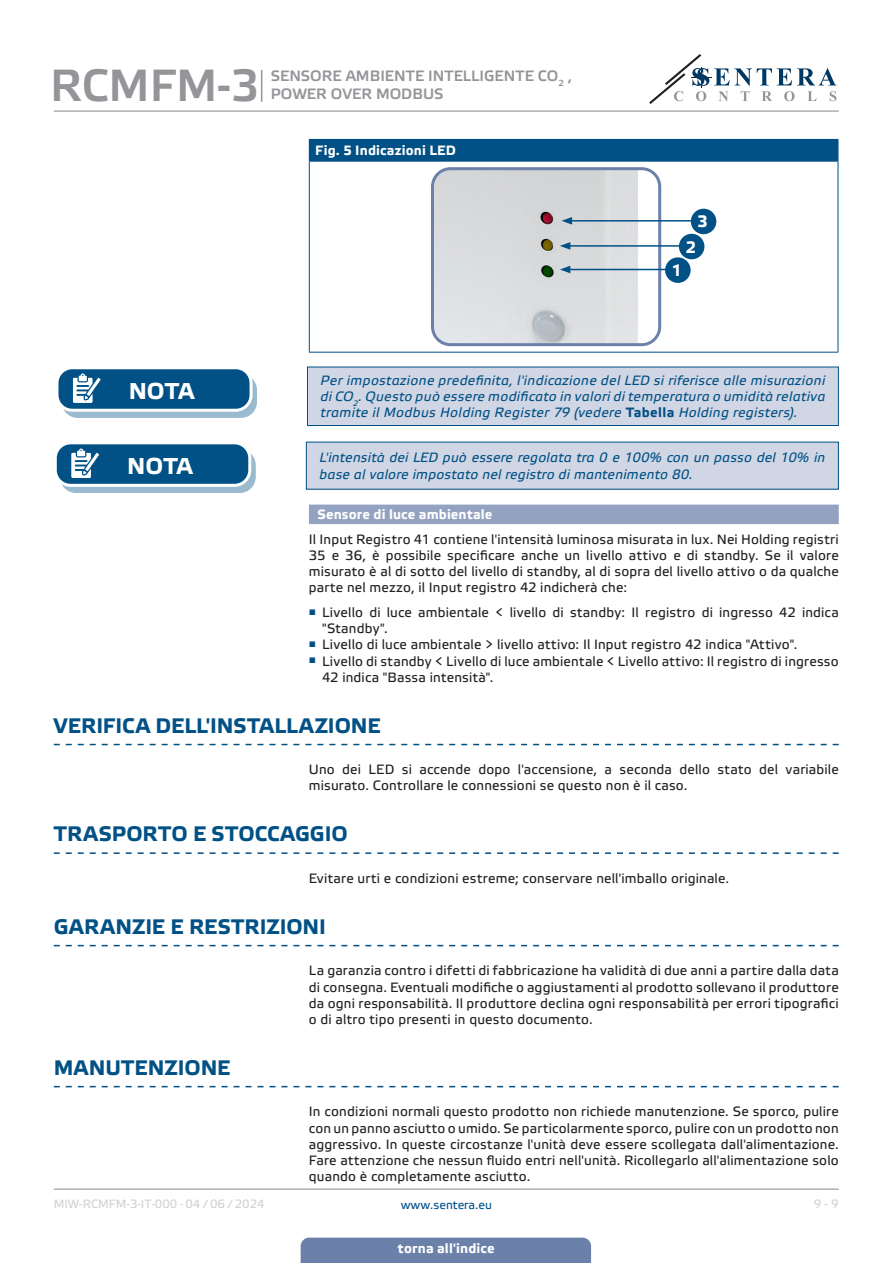
<style>
.page{position:relative;width:893px;height:1263px;background:#fff}
.page>*{position:absolute;margin:0;border:0;box-sizing:border-box;transform-origin:0 0}
.t1{font:45px "Etelka Medium Pro";color:#939598}
.t2{font:700 22.95px "Etelka Text Pro";letter-spacing:-.005em;color:#fff}
.t3{font:700 21px "Etelka Text Pro";letter-spacing:.005em;color:#015186}
.TABLE_TEXT_WHITE{font:700 16.5px "Etelka Text Pro";color:#fff}
.t4{font:15px/18px "Etelka Medium Pro";color:#939598}
.body{font:13.5px/16.2px "Etelka Text Pro";letter-spacing:.015em;color:#231f20;text-align:justify}
.attention{font:italic 13.5px/16.2px "Etelka Text Pro";letter-spacing:.02em;color:#015186;text-align:justify}
.Number-roman{font:700 13.5px "Etelka Text Pro";letter-spacing:.01em;color:#fff}
.table_text{font:700 13.5px "Etelka Text Pro";letter-spacing:.01em;color:#fff}
.t5{font:12px "Etelka Text Pro";color:#d1d2d4}
.t6{font:12px "Etelka Text Pro";color:#015186}
.s1{font-weight:700;font-style:normal}
</style>
<div class="page">
<hr style="left:54px;top:111px;width:785px;height:1px;background:#939598">
<hr style="left:54px;top:1188px;width:785px;height:2px;background:#939598">
<svg style="left:649px;top:54px;width:187px;height:50px"></svg>
<div style="left:301px;top:1237px;width:290px;height:26px;background:#6c81aa"></div>
<hr style="left:261px;top:70px;width:1px;height:32px;background:#939598">
<div style="left:309px;top:505px;width:530px;height:19px;background:#94a2c2"></div>
<svg style="left:54px;top:744px;width:785px;height:1px"></svg>
<div style="left:309px;top:139px;width:529px;height:22px;background:#015186"></div>
<svg style="left:838px;top:140px;width:1px;height:21px"></svg>
<hr style="left:309px;top:161px;width:529px;height:1px;background:#015186">
<hr style="left:309px;top:162px;width:1px;height:190px;background:#015186">
<hr style="left:838px;top:162px;width:1px;height:190px;background:#015186">
<hr style="left:309px;top:352px;width:529px;height:1px;background:#015186">
<img style="left:435px;top:171px;width:225px;height:174px">
<div style="left:431px;top:167px;width:230px;height:179px;border:3px solid #6c81aa;border-radius:18px"></div>
<hr style="left:570px;top:220px;width:129px;height:2px;background:#015186">
<svg style="left:562px;top:217px;width:10px;height:8px"></svg>
<hr style="left:568px;top:245px;width:118px;height:2px;background:#015186">
<svg style="left:560px;top:242px;width:10px;height:8px"></svg>
<hr style="left:568px;top:269px;width:118px;height:1px;background:#015186">
<svg style="left:560px;top:266px;width:10px;height:7px"></svg>
<div style="left:691px;top:209px;width:25px;height:25px;background:#015186;border-radius:50%"></div>
<div style="left:679px;top:234px;width:25px;height:25px;background:#015186;border-radius:50%"></div>
<div style="left:665px;top:257px;width:26px;height:26px;background:#015186;border-radius:50%"></div>
<div style="left:62px;top:375px;width:194px;height:42px;background:#9abacf;border-radius:15px"></div>
<div style="left:62px;top:374px;width:195px;height:44px;border:1px solid #015186;border-radius:15px"></div>
<div style="left:57px;top:368px;width:194px;height:42px;background:#015186;border-radius:15px"></div>
<div style="left:55px;top:366px;width:198px;height:46px;border:3px solid #fff;border-radius:15px"></div>
<svg style="left:73px;top:373px;width:33px;height:38px"></svg>
<div style="left:307px;top:367px;width:531px;height:58px;background:#d1d6e4"></div>
<div style="left:307px;top:367px;width:532px;height:59px;border:1px solid #015186"></div>
<div style="left:61px;top:450px;width:194px;height:42px;background:#9abacf;border-radius:15px"></div>
<div style="left:60px;top:449px;width:196px;height:44px;border:1px solid #015186;border-radius:15px"></div>
<div style="left:55px;top:443px;width:195px;height:42px;background:#015186;border-radius:15px"></div>
<div style="left:54px;top:441px;width:197px;height:46px;border:3px solid #fff;border-radius:15px"></div>
<svg style="left:71px;top:449px;width:33px;height:37px"></svg>
<div style="left:306px;top:442px;width:532px;height:47px;background:#d1d6e4"></div>
<svg style="left:54px;top:852px;width:785px;height:2px"></svg>
<svg style="left:54px;top:945px;width:785px;height:1px"></svg>
<svg style="left:54px;top:1086px;width:785px;height:1px"></svg>
<h1 class="t1" style="left:50px;top:57px;width:210px">RCMFM-3</h1>
<p class="t4" style="left:271px;top:67px;width:303px">SENSORE AMBIENTE INTELLIGENTE CO<sub>2</sub> ,<br>POWER OVER MODBUS</p>
<p class="table_text" style="left:315px;top:143px;width:142px">Fig. 5 Indicazioni LED</p>
<p class="TABLE_TEXT_WHITE" style="left:698px;top:213px;width:12px">3</p>
<p class="TABLE_TEXT_WHITE" style="left:686px;top:238px;width:12px">2</p>
<p class="TABLE_TEXT_WHITE" style="left:672px;top:261px;width:12px">1</p>
<p class="t2" style="left:129px;top:378px;width:67px">NOTA</p>
<p class="attention" style="left:321px;top:373px;width:506px">Per impostazione predefinita, l'indicazione del LED si riferisce alle misurazioni di CO<sub>2</sub>. Questo può essere modificato in valori di temperatura o umidità relativa tramite il Modbus Holding Register 79 (vedere <span class="s1">Tabella</span> Holding registers).</p>
<p class="t2" style="left:127px;top:453px;width:67px">NOTA</p>
<p class="attention" style="left:319px;top:450px;width:507px">L'intensità dei LED può essere regolata tra 0 e 100% con un passo del 10% in base al valore impostato nel registro di mantenimento 80.</p>
<p class="Number-roman" style="left:317px;top:507px;width:176px">Sensore di luce ambientale</p>
<p class="body" style="left:309px;top:532px;width:531px">Il Input Registro 41 contiene l'intensità luminosa misurata in lux. Nei Holding registri 35 e 36, è possibile specificare anche un livello attivo e di standby. Se il valore misurato è al di sotto del livello di standby, al di sopra del livello attivo o da qualche parte nel mezzo, il Input registro 42 indicherà che:</p>
<p class="body" style="left:322px;top:605px;width:518px;text-indent:-13px"><sup>■</sup> Livello di luce ambientale &lt; livello di standby: Il registro di ingresso 42 indica "Standby".</p>
<p class="body" style="left:309px;top:637px;width:490px"><sup>■</sup> Livello di luce ambientale &gt; livello attivo: Il Input registro 42 indica "Attivo".</p>
<p class="body" style="left:322px;top:654px;width:518px;text-indent:-13px"><sup>■</sup> Livello di standby &lt; Livello di luce ambientale &lt; Livello attivo: Il registro di ingresso<br>42 indica "Bassa intensità".</p>
<p class="t3" style="left:54px;top:714px;width:328px">VERIFICA DELL'INSTALLAZIONE</p>
<p class="body" style="left:309px;top:762px;width:531px">Uno dei LED si accende dopo l'accensione, a seconda dello stato del variabile misurato. Controllare le connessioni se questo non è il caso.</p>
<p class="t3" style="left:54px;top:822px;width:295px">TRASPORTO E STOCCAGGIO</p>
<p class="body" style="left:309px;top:871px;width:422px">Evitare urti e condizioni estreme; conservare nell'imballo originale.</p>
<p class="t3" style="left:54px;top:915px;width:274px">GARANZIE E RESTRIZIONI</p>
<p class="body" style="left:309px;top:963px;width:531px">La garanzia contro i difetti di fabbricazione ha validità di due anni a partire dalla data di consegna. Eventuali modifiche o aggiustamenti al prodotto sollevano il produttore da ogni responsabilità. Il produttore declina ogni responsabilità per errori tipografici o di altro tipo presenti in questo documento.</p>
<p class="t3" style="left:54px;top:1056px;width:178px">MANUTENZIONE</p>
<p class="body" style="left:309px;top:1104px;width:531px">In condizioni normali questo prodotto non richiede manutenzione. Se sporco, pulire con un panno asciutto o umido. Se particolarmente sporco, pulire con un prodotto non aggressivo. In queste circostanze l'unità deve essere scollegata dall'alimentazione.<br>Fare attenzione che nessun fluido entri nell'unità. Ricollegarlo all'alimentazione solo quando è completamente asciutto.</p>
<p class="t5" style="left:54px;top:1197px;width:212px">MIW-RCMFM-3-IT-000 - 04 / 06 / 2024</p>
<p class="t6" style="left:401px;top:1198px;width:93px">www.sentera.eu</p>
<p class="t5" style="left:814px;top:1197px;width:27px">9 - 9</p>
<p class="Number-roman" style="left:398px;top:1240px;width:98px">torna all'indice</p>
</div>
